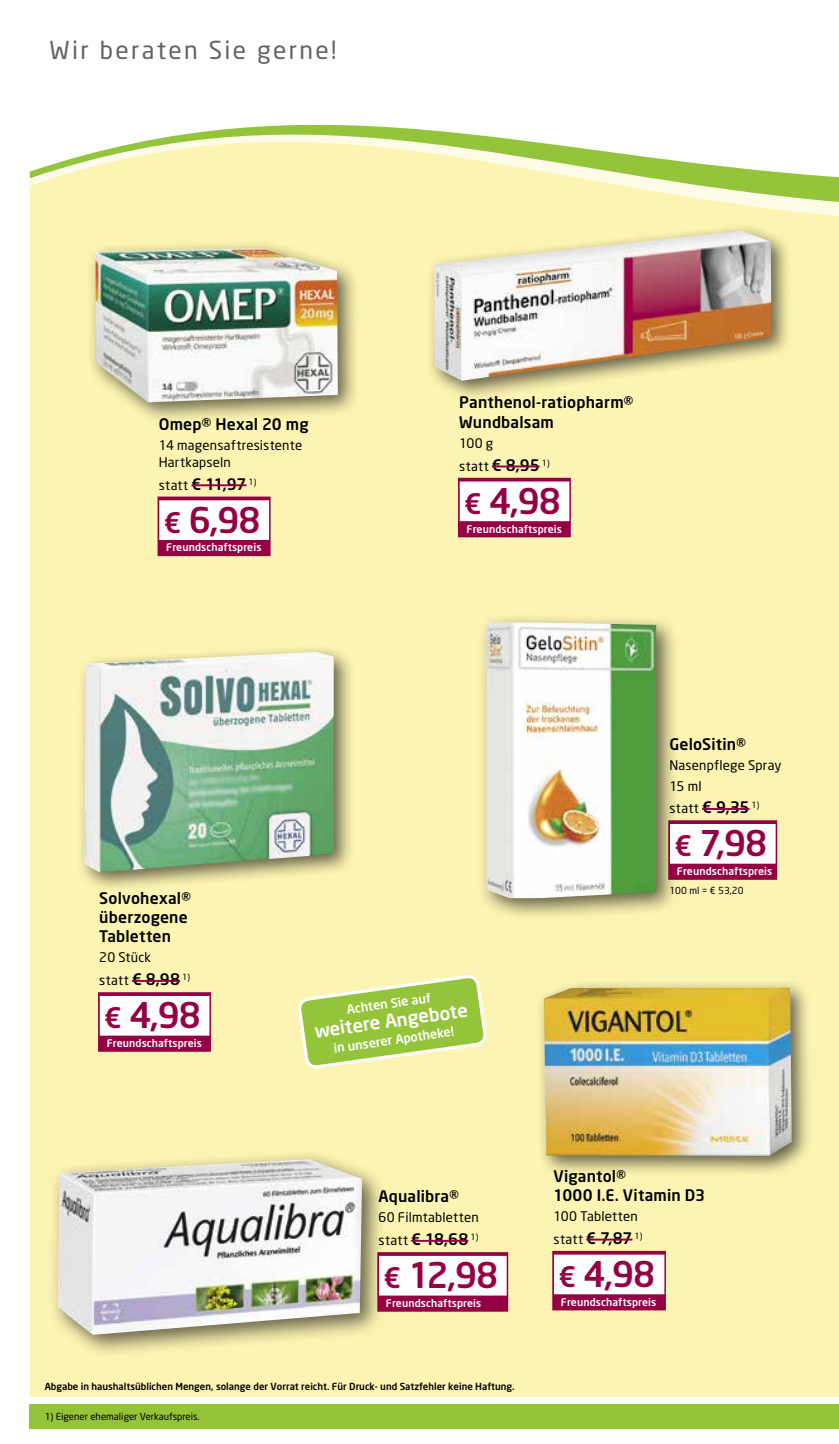
<style>
.page{position:relative;width:839px;height:1444px;background:#fff}
.page>*{position:absolute;margin:0;border:0;box-sizing:border-box;transform-origin:0 0}
.t1{font:500 35px "Neo Sans";letter-spacing:-.025em;color:#950045}
.t2{font:24.5px "Neo Sans";letter-spacing:.095em;color:#636363}
.t3{font:500 18.38px "Neo Sans";color:#fff}
.t4{font:500 15.75px/19.2px "Neo Sans";letter-spacing:.01em;color:#000}
.t5{font:13.12px/22.8px "Neo Sans";letter-spacing:.015em;color:#000}
.t6{font:500 12.42px "Neo Sans";color:#fff}
.t7{font:500 10.5px "Neo Sans";letter-spacing:.01em;color:#fff}
.t8{font:500 9.62px "Neo Sans";color:#000}
.t9{font:9.62px "Neo Sans";color:#000}
.s1{font-weight:400;font-size:13.12px}
.s2{font-size:28px}
.s3{font-weight:500;font-size:15.75px}
</style>
<div class="page">
<svg style="left:838px;top:1404px;width:1px;height:25px"></svg>
<div style="left:30px;top:1404px;width:808px;height:25px;background:#94c43a"></div>
<div style="left:30px;top:227px;width:808px;height:1169px;background:#fcf4b2"></div>
<svg style="left:30px;top:124px;width:808px;height:103px;fill:#fcf4b2"></svg>
<div style="left:49px;top:1150px;width:337px;height:208px;background:#000;opacity:.6"></div>
<img style="left:58px;top:1159px;width:304px;height:175px">
<div style="left:377px;top:1252px;width:131px;height:59px;background:#950045"></div>
<div style="left:379px;top:1255px;width:127px;height:40px;background:#fff"></div>
<hr style="left:411px;top:1240px;width:57px;height:1px;background:#950045">
<div style="left:477px;top:613px;width:201px;height:308px;background:#000;opacity:.6"></div>
<img style="left:486px;top:622px;width:170px;height:276px">
<div style="left:668px;top:820px;width:109px;height:60px;background:#950045"></div>
<div style="left:669px;top:824px;width:106px;height:39px;background:#fff"></div>
<hr style="left:702px;top:808px;width:47px;height:2px;background:#950045">
<div style="left:426px;top:223px;width:366px;height:178px;background:#000;opacity:.6"></div>
<img style="left:434px;top:231px;width:337px;height:150px">
<div style="left:458px;top:478px;width:112px;height:59px;background:#950045"></div>
<div style="left:459px;top:481px;width:110px;height:40px;background:#fff"></div>
<hr style="left:492px;top:465px;width:47px;height:2px;background:#950045">
<div style="left:87px;top:239px;width:273px;height:186px;background:#000;opacity:.6"></div>
<img style="left:95px;top:248px;width:243px;height:154px">
<div style="left:157px;top:496px;width:113px;height:60px;background:#950045"></div>
<div style="left:159px;top:500px;width:110px;height:40px;background:#fff"></div>
<hr style="left:191px;top:484px;width:55px;height:2px;background:#950045">
<div style="left:76px;top:643px;width:278px;height:250px;background:#000;opacity:.6"></div>
<img style="left:84px;top:652px;width:249px;height:220px">
<div style="left:98px;top:992px;width:113px;height:59px;background:#950045"></div>
<div style="left:100px;top:996px;width:109px;height:39px;background:#fff"></div>
<hr style="left:132px;top:980px;width:48px;height:2px;background:#950045">
<svg style="left:298px;top:975px;width:188px;height:93px;background:#b7d569"></svg>
<div style="left:535px;top:979px;width:277px;height:198px;background:#000;opacity:.6"></div>
<img style="left:543px;top:987px;width:248px;height:169px">
<div style="left:552px;top:1250px;width:113px;height:60px;background:#950045"></div>
<div style="left:554px;top:1254px;width:110px;height:40px;background:#fff"></div>
<hr style="left:586px;top:1238px;width:46px;height:2px;background:#950045">
<h2 class="t2" style="left:50px;top:35px;width:288px">Wir beraten Sie gerne!</h2>
<p class="t4" style="left:159px;top:414px;width:151px">Omep® Hexal 20 mg</p>
<p class="t5" style="left:159px;top:437px;width:145px;line-height:16.6px">14 magensaftresistente<br>Hartkapseln</p>
<p class="t4" style="left:159px;top:474px;width:99px"><span class="s1">statt</span> € 11,97 <sup>1)</sup></p>
<h1 class="t1" style="left:164px;top:497px;width:98px"><span class="s2">€</span> 6,98</h1>
<p class="t7" style="left:166px;top:541px;width:97px">Freundschaftspreis</p>
<p class="t4" style="left:459px;top:393px;width:176px">Panthenol-ratiopharm®<br>Wundbalsam</p>
<p class="t5" style="left:459px;top:432px;width:92px">100 g<br>statt <span class="s3">€ 8,95</span> <sup>1)</sup></p>
<h1 class="t1" style="left:464px;top:479px;width:98px"><span class="s2">€</span> 4,98</h1>
<p class="t7" style="left:466px;top:522px;width:97px">Freundschaftspreis</p>
<p class="t4" style="left:99px;top:888px;width:93px">Solvohexal® überzogene<br>Tabletten</p>
<p class="t5" style="left:99px;top:946px;width:92px">20 Stück<br>statt <span class="s3">€ 8,98</span> <sup>1)</sup></p>
<h1 class="t1" style="left:104px;top:993px;width:98px"><span class="s2">€</span> 4,98</h1>
<p class="t7" style="left:107px;top:1036px;width:97px">Freundschaftspreis</p>
<p class="t6" style="left:346px;top:1001px;width:86px;rotate:-8deg">Achten Sie auf</p>
<p class="t3" style="left:313px;top:1020px;width:156px;rotate:-8deg">weitere Angebote</p>
<p class="t6" style="left:333px;top:1040px;width:123px;rotate:-8deg">in unserer Apotheke!</p>
<p class="t4" style="left:669px;top:734px;width:78px">GeloSitin®</p>
<p class="t5" style="left:669px;top:755px;width:113px;line-height:20.3px">Nasenpflege Spray<br>15 ml</p>
<p class="t5" style="left:669px;top:797px;width:91px">statt <span class="s3">€ 9,35</span> <sup>1)</sup></p>
<h1 class="t1" style="left:674px;top:821px;width:94px"><span class="s2">€</span> 7,98</h1>
<p class="t7" style="left:676px;top:864px;width:97px">Freundschaftspreis</p>
<p class="t9" style="left:669px;top:884px;width:76px">100 ml = € 53,20</p>
<p class="t4" style="left:378px;top:1186px;width:82px">Aqualibra®</p>
<p class="t5" style="left:378px;top:1206px;width:102px">60 Filmtabletten</p>
<p class="t4" style="left:378px;top:1229px;width:101px"><span class="s1">statt</span> € 18,68 <sup>1)</sup></p>
<h1 class="t1" style="left:383px;top:1253px;width:116px"><span class="s2">€</span> 12,98</h1>
<p class="t7" style="left:386px;top:1296px;width:97px">Freundschaftspreis</p>
<p class="t8" style="left:45px;top:1380px;width:471px">Abgabe in haushaltsüblichen Mengen, solange der Vorrat reicht. Für Druck- und Satzfehler keine Haftung.</p>
<p class="t9" style="left:45px;top:1411px;width:156px">1) Eigener ehemaliger Verkaufspreis.</p>
<p class="t4" style="left:553px;top:1165px;width:153px">Vigantol®<br>1000 I.E. Vitamin D3</p>
<p class="t5" style="left:553px;top:1204px;width:90px">100 Tabletten statt <span class="s3">€ 7,87</span> <sup>1)</sup></p>
<h1 class="t1" style="left:558px;top:1251px;width:98px"><span class="s2">€</span> 4,98</h1>
<p class="t7" style="left:561px;top:1295px;width:97px">Freundschaftspreis</p>
</div>
